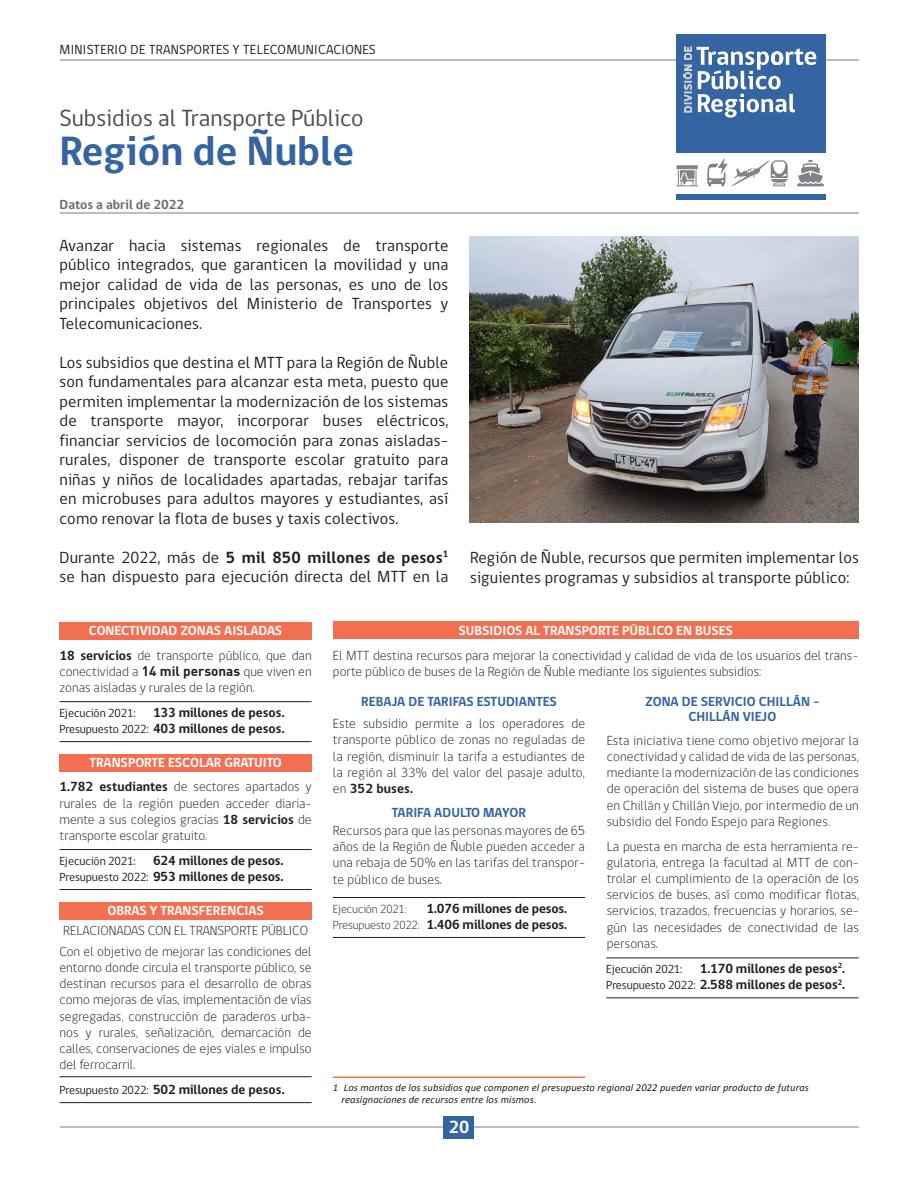
<style>
.page{position:relative;width:918px;height:1188px;background:#fff}
.page>*{position:absolute;margin:0;border:0;box-sizing:border-box;transform-origin:0 0}
.t1{font:700 42px "gob CL";color:#3464a2}
.t2{font:24px "gob CL";color:#4b4c4d}
.t3{font:700 18px "gob CL";color:#fff}
.t4{font:16.5px/19.5px "gob CL";letter-spacing:.01em;color:#231f20;text-align:justify}
.t5{font:300 13.5px/16.2px "gob CL";color:#231f20;text-align:justify}
.t6{font:700 13.5px "gob CL";letter-spacing:-.01em;color:#231f20}
.t7{font:700 13.5px "gob CL";color:#fff}
.t8{font:700 13.5px "gob CL";color:#3464a2}
.t9{font:13.5px "gob CL";letter-spacing:.02em;color:#231f20}
.t10{font:700 13.5px "gob CL";color:#6c6d70}
.t11{font:12px "gob CL";letter-spacing:-.01em;color:#231f20}
.t12{font:300 12px "gob CL";letter-spacing:-.01em;color:#231f20}
.t13{font:italic 10.5px/12px "Calibri";letter-spacing:.01em;color:#231f20}
.s1{font-weight:700}
.s2{font-family:"DIN Bold";font-weight:400}
.s3{font-weight:400;font-size:12px}
.s4{font-weight:300;font-size:12px}
</style>
<div class="page">
<hr style="left:60px;top:1126px;width:798px;height:2px;background:#bcbdc0">
<div style="left:444px;top:1116px;width:30px;height:22px;background:#3464a2"></div>
<div style="left:60px;top:902px;width:252px;height:17px;background:#f36f51"></div>
<hr style="left:60px;top:1076px;width:252px;height:1px;background:#231f20">
<hr style="left:60px;top:1102px;width:252px;height:1px;background:#231f20">
<div style="left:333px;top:622px;width:525px;height:17px;background:#f36f51"></div>
<div style="left:60px;top:622px;width:252px;height:17px;background:#f36f51"></div>
<div style="left:60px;top:755px;width:252px;height:17px;background:#f36f51"></div>
<hr style="left:60px;top:701px;width:252px;height:1px;background:#231f20">
<hr style="left:60px;top:741px;width:252px;height:1px;background:#231f20">
<hr style="left:60px;top:849px;width:252px;height:1px;background:#231f20">
<hr style="left:60px;top:889px;width:252px;height:1px;background:#231f20">
<hr style="left:606px;top:958px;width:253px;height:1px;background:#231f20">
<hr style="left:606px;top:998px;width:253px;height:1px;background:#231f20">
<hr style="left:333px;top:897px;width:252px;height:1px;background:#231f20">
<hr style="left:333px;top:937px;width:252px;height:1px;background:#231f20">
<hr style="left:60px;top:60px;width:798px;height:1px;background:#bcbdc0">
<hr style="left:60px;top:213px;width:798px;height:1px;background:#bcbdc0">
<img style="left:470px;top:236px;width:388px;height:287px">
<div style="left:676px;top:35px;width:149px;height:118px;background:#3464a2"></div>
<div style="left:676px;top:195px;width:149px;height:5px;background:#3464a2"></div>
<svg style="left:683px;top:47px;width:133px;height:71px"></svg>
<svg style="left:797px;top:160px;width:27px;height:26px"></svg>
<svg style="left:677px;top:165px;width:21px;height:4px"></svg>
<svg style="left:676px;top:170px;width:22px;height:16px"></svg>
<svg style="left:707px;top:158px;width:81px;height:28px"></svg>
<hr style="left:333px;top:1076px;width:252px;height:2px;background:#f36f51">
<p class="t9" style="left:60px;top:40px;width:318px">MINISTERIO DE TRANSPORTES Y TELECOMUNICACIONES</p>
<p class="t2" style="left:60px;top:102px;width:306px">Subsidios al Transporte Público</p>
<p class="t1" style="left:60px;top:123px;width:296px">Región de Ñuble</p>
<p class="t10" style="left:60px;top:196px;width:126px">Datos a abril de 2022</p>
<p class="t4" style="left:60px;top:236px;width:390px">Avanzar hacia sistemas regionales de transporte público integrados, que garanticen la movilidad y una mejor calidad de vida de las personas, es uno de los principales objetivos del Ministerio de Transportes y Telecomunicaciones.</p>
<p class="t4" style="left:60px;top:353px;width:390px">Los subsidios que destina el MTT para la Región de Ñuble son fundamentales para alcanzar esta meta, puesto que permiten implementar la modernización de los sistemas de transporte mayor, incorporar buses eléctricos, financiar servicios de locomoción para zonas aisladas&shy;rurales, disponer de transporte escolar gratuito para niñas y niños de localidades apartadas, rebajar tarifas en microbuses para adultos mayores y estudiantes, así como renovar la flota de buses y taxis colectivos.</p>
<p class="t4" style="left:60px;top:548px;width:390px">Durante 2022, más de <span class="s1">5 mil 850 millones de pesos</span><sup>1 </sup>se han dispuesto para ejecución directa del MTT en la</p>
<p class="t4" style="left:470px;top:548px;width:390px">Región de Ñuble, recursos que permiten implementar los siguientes programas y subsidios al transporte público:</p>
<p class="t7" style="left:89px;top:621px;width:195px">CONECTIVIDAD ZONAS AISLADAS</p>
<p class="t5" style="left:60px;top:647px;width:254px"><span class="s1">18 servicios</span> de transporte público, que dan conectividad a <span class="s2">14 mil personas</span> que viven en zonas aisladas y rurales de la región.</p>
<p class="t11" style="left:60px;top:705px;width:78px">Ejecución 2021:</p>
<p class="t6" style="left:153px;top:703px;width:133px">133 millones de pesos.</p>
<p class="t6" style="left:60px;top:719px;width:227px"><span class="s3">Presupuesto 2022:</span> 403 millones de pesos.</p>
<p class="t7" style="left:89px;top:753px;width:194px">TRANSPORTE ESCOLAR GRATUITO</p>
<p class="t5" style="left:60px;top:779px;width:254px"><span class="s1">1.782 estudiantes</span> de sectores apartados y rurales de la región pueden acceder diaria&shy;mente a sus colegios gracias <span class="s1">18 servicios</span> de transporte escolar gratuito.</p>
<p class="t11" style="left:60px;top:852px;width:78px">Ejecución 2021:</p>
<p class="t6" style="left:153px;top:851px;width:132px">624 millones de pesos.</p>
<p class="t6" style="left:60px;top:867px;width:225px"><span class="s3">Presupuesto 2022:</span> 953 millones de pesos.</p>
<p class="t7" style="left:107px;top:901px;width:158px">OBRAS Y TRANSFERENCIAS</p>
<p class="t5" style="left:63px;top:923px;width:246px">RELACIONADAS CON EL TRANSPORTE PÚBLICO</p>
<p class="t5" style="left:60px;top:944px;width:254px">Con el objetivo de mejorar las condiciones del entorno donde circula el transporte público, se destinan recursos para el desarrollo de obras como mejoras de vías, implementación de vías segregadas, construcción de paraderos urba&shy;nos y rurales, señalización, demarcación de calles, conservaciones de ejes viales e impulso del ferrocarril.</p>
<p class="t6" style="left:60px;top:1080px;width:227px"><span class="s3">Presupuesto 2022:</span> 502 millones de pesos.</p>
<p class="t7" style="left:459px;top:622px;width:276px">SUBSIDIOS AL TRANSPORTE PÚBLICO EN BUSES</p>
<p class="t5" style="left:333px;top:648px;width:527px">El MTT destina recursos para mejorar la conectividad y calidad de vida de los usuarios del trans&shy;porte público de buses de la Región de Ñuble mediante los siguientes subsidios:</p>
<p class="t5" style="left:333px;top:716px;width:254px">Este subsidio permite a los operadores de transporte público de zonas no reguladas de la región, disminuir la tarifa a estudiantes de la región al 33% del valor del pasaje adulto, en <span class="s1">352 buses.</span></p>
<p class="t8" style="left:645px;top:692px;width:176px">ZONA DE SERVICIO CHILLÁN –</p>
<p class="t8" style="left:688px;top:707px;width:89px">CHILLÁN VIEJO</p>
<p class="t5" style="left:607px;top:733px;width:254px">Esta iniciativa tiene como objetivo mejorar la conectividad y calidad de vida de las personas, mediante la modernización de las condiciones de operación del sistema de buses que opera en Chillán y Chillán Viejo, por intermedio de un subsidio del Fondo Espejo para Regiones.</p>
<p class="t5" style="left:607px;top:838px;width:254px">La puesta en marcha de esta herramienta re&shy;gulatoria, entrega la facultad al MTT de con&shy;trolar el cumplimiento de la operación de los servicios de buses, así como modificar flotas, servicios, trazados, frecuencias y horarios, se&shy;gún las necesidades de conectividad de las personas.</p>
<p class="t8" style="left:361px;top:692px;width:197px">REBAJA DE TARIFAS ESTUDIANTES</p>
<p class="t8" style="left:392px;top:803px;width:136px">TARIFA ADULTO MAYOR</p>
<p class="t5" style="left:333px;top:823px;width:254px">Recursos para que las personas mayores de 65 años de la Región de Ñuble pueden acceder a una rebaja de 50% en las tarifas del transpor&shy;te público de buses.</p>
<p class="t12" style="left:333px;top:900px;width:75px">Ejecución 2021:</p>
<p class="t6" style="left:426px;top:899px;width:142px">1.076 millones de pesos.</p>
<p class="t6" style="left:333px;top:915px;width:236px"><span class="s4">Presupuesto 2022:</span> 1.406 millones de pesos.</p>
<p class="t11" style="left:606px;top:961px;width:78px">Ejecución 2021:</p>
<p class="t6" style="left:700px;top:959px;width:147px">1.170 millones de pesos<sup>2</sup>.</p>
<p class="t6" style="left:606px;top:975px;width:240px"><span class="s3">Presupuesto 2022:</span> 2.588 millones de pesos<sup>2</sup>.</p>
<p class="t13" style="left:341px;top:1082px;width:469px;text-indent:-9px">1 Los montos de los subsidios que componen el presupuesto regional 2022 pueden variar producto de futuras reasignaciones de recursos entre los mismos.</p>
<h3 class="t3" style="left:449px;top:1115px;width:22px">20</h3>
</div>
